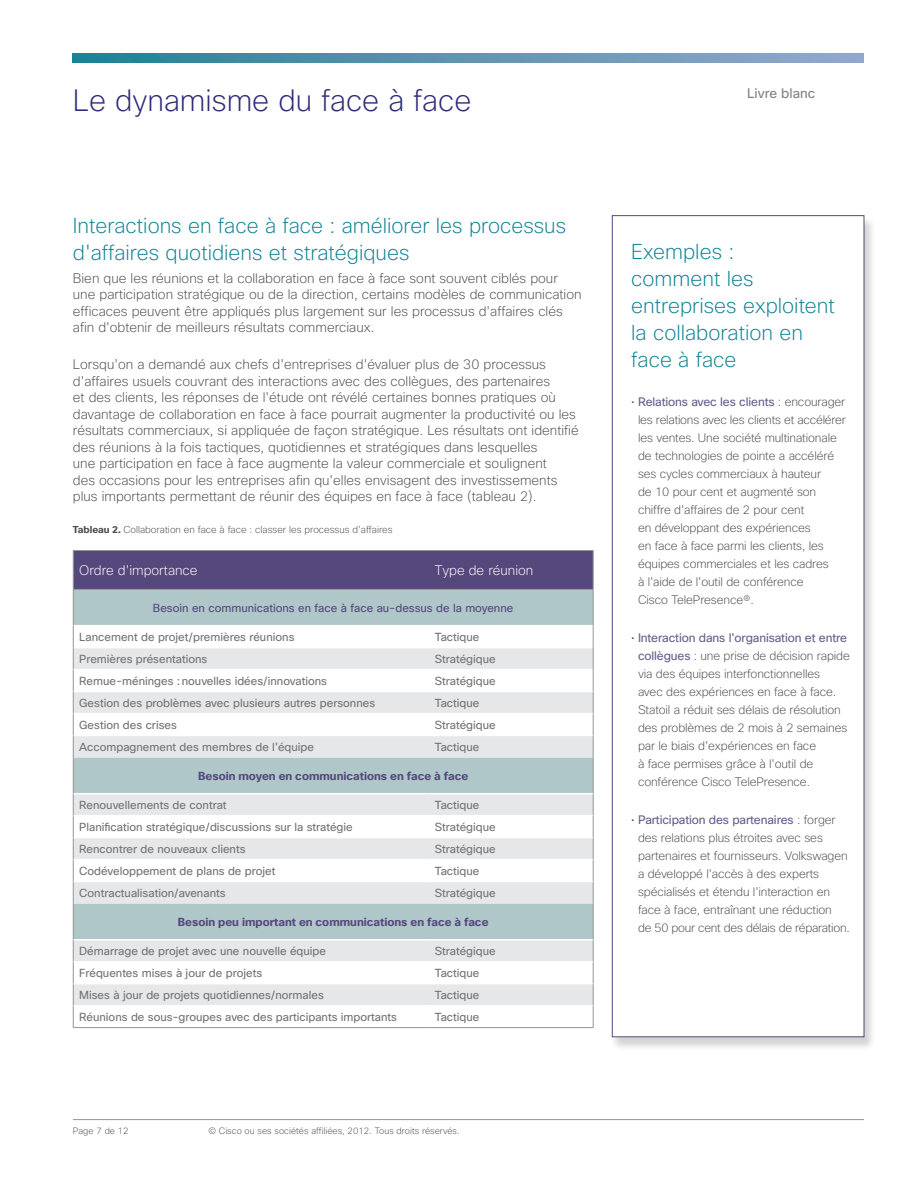
<style>
.page{position:relative;width:918px;height:1188px;background:#fff}
.page>*{position:absolute;margin:0;border:0;box-sizing:border-box;transform-origin:0 0}
.t1{font:200 30px "Cisco Sans";color:#2d2b78}
.Subhead_1{font:200 21px/27px "Cisco Sans";color:#108396}
.Body_1{font:200 13.5px/16.5px "Cisco Sans";color:#4b4c4d}
.t2{font:200 13.5px "Cisco Sans";color:#fff}
.t3{font:13.5px "Cisco Sans";color:#808285}
.sidebar-bullet{font:200 12px/18px "Cisco Sans";letter-spacing:-.01em;color:#4b4c4d}
.t4{font:11.4px "Cisco Sans";color:#717275}
.t5{font:700 11.4px "Cisco Sans";color:#55487d}
.t6{font:11.4px "Cisco Sans";color:#55487d}
.Body_1-2{font:200 9.75px "Cisco Sans";color:#4b4c4d}
.t7{font:200 9px "Cisco Sans";letter-spacing:.005em;color:#4b4c4d}
.s1{font-weight:700}
.s2{font-weight:400;color:#695c8a}
</style>
<div class="page">
<svg style="left:73px;top:54px;width:791px;height:8px"></svg>
<hr style="left:73px;top:1119px;width:791px;height:1px;background:#939598">
<div style="left:610px;top:216px;width:266px;height:836px;background:#231f20;opacity:.2"></div>
<div style="left:612px;top:215px;width:252px;height:822px;background:#fff;border:1px solid #55487d"></div>
<div style="left:74px;top:551px;width:519px;height:38px;background:#55487d"></div>
<svg style="left:74px;top:590px;width:519px;height:57px;fill:#afc7c8"></svg>
<svg style="left:74px;top:648px;width:519px;height:357px;fill:#e6e7e9"></svg>
<hr style="left:73px;top:589px;width:356px;height:1px;background:#939598">
<hr style="left:429px;top:669px;width:164px;height:1px;background:#fff">
<hr style="left:429px;top:589px;width:165px;height:1px;background:#939598">
<hr style="left:73px;top:590px;width:1px;height:36px;background:#939598">
<hr style="left:593px;top:590px;width:1px;height:36px;background:#939598">
<hr style="left:74px;top:625px;width:355px;height:1px;background:#fff">
<hr style="left:429px;top:625px;width:164px;height:1px;background:#fff">
<hr style="left:73px;top:550px;width:356px;height:1px;background:#939598">
<hr style="left:73px;top:551px;width:1px;height:38px;background:#939598">
<hr style="left:429px;top:550px;width:165px;height:1px;background:#939598">
<hr style="left:593px;top:551px;width:1px;height:38px;background:#939598">
<hr style="left:74px;top:669px;width:355px;height:1px;background:#fff">
<hr style="left:74px;top:691px;width:355px;height:1px;background:#fff">
<hr style="left:429px;top:691px;width:164px;height:1px;background:#fff">
<hr style="left:74px;top:713px;width:355px;height:1px;background:#fff">
<hr style="left:429px;top:713px;width:164px;height:1px;background:#fff">
<svg style="left:73px;top:626px;width:1px;height:131px"></svg>
<hr style="left:74px;top:735px;width:355px;height:1px;background:#fff">
<svg style="left:593px;top:626px;width:1px;height:131px"></svg>
<hr style="left:429px;top:735px;width:164px;height:1px;background:#fff">
<hr style="left:73px;top:757px;width:1px;height:37px;background:#939598">
<hr style="left:593px;top:757px;width:1px;height:37px;background:#939598">
<hr style="left:74px;top:793px;width:355px;height:1px;background:#fff">
<hr style="left:429px;top:793px;width:164px;height:1px;background:#fff">
<hr style="left:74px;top:815px;width:355px;height:1px;background:#fff">
<hr style="left:429px;top:815px;width:164px;height:1px;background:#fff">
<hr style="left:74px;top:837px;width:355px;height:1px;background:#fff">
<hr style="left:429px;top:837px;width:164px;height:1px;background:#fff">
<hr style="left:74px;top:859px;width:355px;height:1px;background:#fff">
<hr style="left:429px;top:859px;width:164px;height:1px;background:#fff">
<svg style="left:73px;top:794px;width:1px;height:110px"></svg>
<hr style="left:74px;top:881px;width:355px;height:1px;background:#fff">
<svg style="left:593px;top:794px;width:1px;height:110px"></svg>
<hr style="left:429px;top:881px;width:164px;height:1px;background:#fff">
<hr style="left:73px;top:904px;width:1px;height:36px;background:#939598">
<hr style="left:593px;top:904px;width:1px;height:36px;background:#939598">
<hr style="left:74px;top:939px;width:355px;height:2px;background:#fff">
<hr style="left:429px;top:939px;width:164px;height:2px;background:#fff">
<hr style="left:74px;top:961px;width:355px;height:1px;background:#fff">
<hr style="left:429px;top:961px;width:164px;height:1px;background:#fff">
<svg style="left:73px;top:940px;width:1px;height:87px"></svg>
<hr style="left:74px;top:983px;width:355px;height:1px;background:#fff">
<svg style="left:593px;top:940px;width:1px;height:87px"></svg>
<hr style="left:429px;top:983px;width:164px;height:1px;background:#fff">
<hr style="left:73px;top:1027px;width:356px;height:1px;background:#939598">
<hr style="left:429px;top:1027px;width:165px;height:1px;background:#939598">
<h1 class="t1" style="left:73px;top:81px;width:400px">Le dynamisme du face à face</h1>
<p class="Subhead_1" style="left:73px;top:212px;width:495px">Interactions en face à face : améliorer les processus d'affaires quotidiens et stratégiques</p>
<p class="Body_1" style="left:73px;top:270px;width:510px">Bien que les réunions et la collaboration en face à face sont souvent ciblés pour une participation stratégique ou de la direction, certains modèles de communication efficaces peuvent être appliqués plus largement sur les processus d'affaires clés afin d'obtenir de meilleurs résultats commerciaux.</p>
<p class="Body_1" style="left:73px;top:356px;width:507px">Lorsqu'on a demandé aux chefs d'entreprises d'évaluer plus de 30 processus d'affaires usuels couvrant des interactions avec des collègues, des partenaires<br>et des clients, les réponses de l'étude ont révélé certaines bonnes pratiques où davantage de collaboration en face à face pourrait augmenter la productivité ou les résultats commerciaux, si appliquée de façon stratégique. Les résultats ont identifié des réunions à la fois tactiques, quotidiennes et stratégiques dans lesquelles<br>une participation en face à face augmente la valeur commerciale et soulignent<br>des occasions pour les entreprises afin qu'elles envisagent des investissements plus importants permettant de réunir des équipes en face à face (tableau 2).</p>
<p class="Body_1-2" style="left:73px;top:524px;width:321px"><span class="s1">Tableau 2.</span> Collaboration en face à face : classer les processus d'affaires</p>
<p class="t2" style="left:79px;top:562px;width:120px">Ordre d'importance</p>
<p class="t2" style="left:435px;top:562px;width:100px">Type de réunion</p>
<p class="t6" style="left:153px;top:601px;width:362px">Besoin en communications en face à face au-dessus de la moyenne</p>
<p class="t4" style="left:79px;top:630px;width:217px">Lancement de projet/premières réunions</p>
<p class="t4" style="left:435px;top:630px;width:46px">Tactique</p>
<p class="t4" style="left:79px;top:652px;width:130px">Premières présentations</p>
<p class="t4" style="left:435px;top:652px;width:63px">Stratégique</p>
<p class="t4" style="left:79px;top:674px;width:249px">Remue-méninges :nouvelles idées/innovations</p>
<p class="t4" style="left:435px;top:674px;width:63px">Stratégique</p>
<p class="t4" style="left:79px;top:696px;width:297px">Gestion des problèmes avec plusieurs autres personnes</p>
<p class="t4" style="left:435px;top:696px;width:46px">Tactique</p>
<p class="t4" style="left:79px;top:718px;width:99px">Gestion des crises</p>
<p class="t4" style="left:435px;top:718px;width:63px">Stratégique</p>
<p class="t4" style="left:79px;top:740px;width:236px">Accompagnement des membres de l'équipe</p>
<p class="t4" style="left:435px;top:740px;width:46px">Tactique</p>
<p class="t5" style="left:198px;top:769px;width:272px">Besoin moyen en communications en face à face</p>
<p class="t4" style="left:79px;top:798px;width:149px">Renouvellements de contrat</p>
<p class="t4" style="left:435px;top:798px;width:46px">Tactique</p>
<p class="t4" style="left:79px;top:820px;width:275px">Planification stratégique/discussions sur la stratégie</p>
<p class="t4" style="left:435px;top:820px;width:63px">Stratégique</p>
<p class="t4" style="left:79px;top:842px;width:168px">Rencontrer de nouveaux clients</p>
<p class="t4" style="left:435px;top:842px;width:63px">Stratégique</p>
<p class="t4" style="left:79px;top:864px;width:198px">Codéveloppement de plans de projet</p>
<p class="t4" style="left:435px;top:864px;width:46px">Tactique</p>
<p class="t4" style="left:79px;top:886px;width:148px">Contractualisation/avenants</p>
<p class="t4" style="left:435px;top:886px;width:63px">Stratégique</p>
<p class="t5" style="left:178px;top:915px;width:312px">Besoin peu important en communications en face à face</p>
<p class="t4" style="left:79px;top:944px;width:248px">Démarrage de projet avec une nouvelle équipe</p>
<p class="t4" style="left:435px;top:944px;width:63px">Stratégique</p>
<p class="t4" style="left:79px;top:966px;width:184px">Fréquentes mises à jour de projets</p>
<p class="t4" style="left:435px;top:966px;width:46px">Tactique</p>
<p class="t4" style="left:79px;top:988px;width:246px">Mises à jour de projets quotidiennes/normales</p>
<p class="t4" style="left:435px;top:988px;width:46px">Tactique</p>
<p class="t4" style="left:79px;top:1010px;width:319px">Réunions de sous-groupes avec des participants importants</p>
<p class="t4" style="left:435px;top:1010px;width:46px">Tactique</p>
<p class="t7" style="left:73px;top:1125px;width:57px">Page 7 de 12</p>
<p class="t7" style="left:208px;top:1125px;width:253px">© Cisco ou ses sociétés affiliées, 2012. Tous droits réservés.</p>
<p class="t3" style="left:747px;top:84px;width:70px">Livre blanc</p>
<p class="Subhead_1" style="left:631px;top:238px;width:205px">Exemples :<br>comment les entreprises exploitent la collaboration en face à face</p>
<p class="sidebar-bullet" style="left:638px;top:392px;width:210px;text-indent:-7px">• <span class="s2">Relations avec les clients</span> : encourager les relations avec les clients et accélérer les ventes. Une société multinationale de technologies de pointe a accéléré ses cycles commerciaux à hauteur<br>de 10 pour cent et augmenté son chiffre d'affaires de 2 pour cent<br>en développant des expériences<br>en face à face parmi les clients, les équipes commerciales et les cadres<br>à l'aide de l'outil de conférence<br>Cisco TelePresence®.</p>
<p class="sidebar-bullet" style="left:638px;top:629px;width:213px;text-indent:-7px">• <span class="s2">Interaction dans l'organisation et entre collègues</span> : une prise de décision rapide via des équipes interfonctionnelles<br>avec des expériences en face à face.<br>Statoil a réduit ses délais de résolution des problèmes de 2 mois à 2 semaines par le biais d'expériences en face<br>à face permises grâce à l'outil de conférence Cisco TelePresence.</p>
<p class="sidebar-bullet" style="left:638px;top:811px;width:213px;text-indent:-7px">• <span class="s2">Participation des partenaires</span> : forger des relations plus étroites avec ses partenaires et fournisseurs. Volkswagen a développé l'accès à des experts spécialisés et étendu l'interaction en face à face, entraînant une réduction<br>de 50 pour cent des délais de réparation.</p>
</div>
